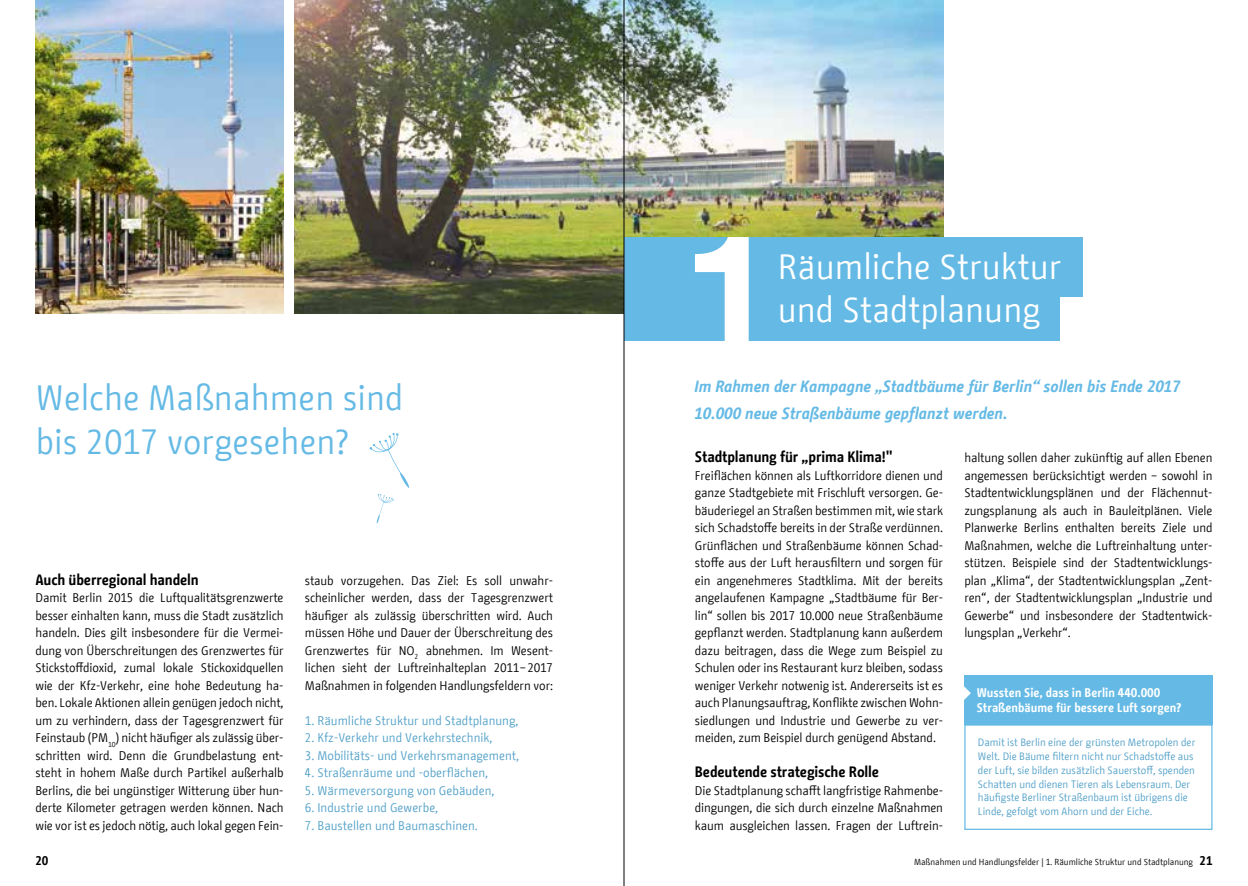
<style>
.page{position:relative;width:1248px;height:886px;background:#fff}
.page>*{position:absolute;margin:0;border:0;box-sizing:border-box;transform-origin:0 0}
.Innen_Headline{font:35px/43.8px "BMF Change";color:#65bae5}
.Innen_Headline-2{font:35px "BMF Change";color:#fff}
._02_03_Innen_Fließte{font:italic 700 16.25px/26.2px "BMF Change";color:#65bae5}
._02_03_Innen_Fließte-2{font:700 15px "BMF Change";letter-spacing:-.01em;color:#000}
._02_03_Innen_Fließte-3{font:12.5px/17.5px "BMF Change";letter-spacing:-.01em;color:#000;text-align:justify}
._02_03_Innen_Fließte-4{font:12.5px "BMF Change";color:#51a0c8}
._02_07_Innen_Bildunt{font:700 12.5px "BMF Change";color:#fff}
.t1{font:700 12.5px "BMF Change";color:#000}
.Copy_Box{font:10.62px/13.8px "BMF Change";letter-spacing:-.005em;color:#51a0c8}
.t2{font:8.75px "BMF Change";color:#000}
</style>
<div class="page">
<img style="left:294px;top:0;width:649px;height:314px">
<img style="left:35px;top:0;width:248px;height:314px">
<div style="left:964px;top:724px;width:248px;height:106px;border:1px solid #65bae5"></div>
<div style="left:964px;top:675px;width:248px;height:49px;background:#65bae5"></div>
<svg style="left:964px;top:686px;width:6px;height:14px"></svg>
<div style="left:624px;top:237px;width:458px;height:59px;background:#65bae5"></div>
<div style="left:624px;top:284px;width:435px;height:56px;background:#65bae5"></div>
<svg style="left:695px;top:237px;width:53px;height:104px"></svg>
<svg style="left:369px;top:433px;width:40px;height:55px"></svg>
<svg style="left:376px;top:515px;width:4px;height:9px"></svg>
<svg style="left:379px;top:502px;width:5px;height:15px"></svg>
<svg style="left:377px;top:494px;width:17px;height:9px"></svg>
<hr style="left:623px;top:0;width:1px;height:886px;background:#000">
<p class="Innen_Headline" style="left:36px;top:376px;width:369px">Welche Maßnahmen sind bis 2017 vorgesehen?</p>
<p class="_02_03_Innen_Fließte-2" style="left:35px;top:569px;width:165px">Auch überregional handeln</p>
<p class="_02_03_Innen_Fließte-3" style="left:35px;top:589px;width:250px">Damit Berlin 2015 die Luftqualitätsgrenzwerte besser einhalten kann, muss die Stadt zusätzlich handeln. Dies gilt insbesondere für die Vermei&shy;dung von Überschreitungen des Grenzwertes für Stickstoffdioxid, zumal lokale Stickoxidquellen wie der Kfz-Verkehr, eine hohe Bedeutung ha&shy;ben. Lokale Aktionen allein genügen jedoch nicht, um zu verhindern, dass der Tagesgrenzwert für Feinstaub (PM<sub>10</sub>) nicht häufiger als zulässig über&shy;schritten wird. Denn die Grundbelastung ent&shy;steht in hohem Maße durch Partikel außerhalb Berlins, die bei ungünstiger Witterung über hun&shy;derte Kilometer getragen werden können. Nach wie vor ist es jedoch nötig, auch lokal gegen Fein-</p>
<p class="_02_03_Innen_Fließte-3" style="left:305px;top:572px;width:250px">staub vorzugehen. Das Ziel: Es soll unwahr&shy;scheinlicher werden, dass der Tagesgrenzwert häufiger als zulässig überschritten wird. Auch müssen Höhe und Dauer der Überschreitung des Grenzwertes für NO<sub>2</sub> abnehmen. Im Wesent&shy;lichen sieht der Luftreinhalteplan 2011–2017<br>Maßnahmen in folgenden Handlungsfeldern vor:</p>
<p class="_02_03_Innen_Fließte-4" style="left:305px;top:712px;width:215px">1. Räumliche Struktur und Stadtplanung,</p>
<p class="_02_03_Innen_Fließte-4" style="left:305px;top:729px;width:189px">2. Kfz-Verkehr und Verkehrstechnik,</p>
<p class="_02_03_Innen_Fließte-4" style="left:305px;top:747px;width:216px">3. Mobilitäts- und Verkehrsmanagement,</p>
<p class="_02_03_Innen_Fließte-4" style="left:305px;top:764px;width:185px">4. Straßenräume und -oberflächen,</p>
<p class="_02_03_Innen_Fließte-4" style="left:305px;top:782px;width:191px">5. Wärmeversorgung von Gebäuden,</p>
<p class="_02_03_Innen_Fließte-4" style="left:305px;top:799px;width:135px">6. Industrie und Gewerbe,</p>
<p class="_02_03_Innen_Fließte-4" style="left:305px;top:817px;width:175px">7. Baustellen und Baumaschinen.</p>
<p class="Innen_Headline-2" style="left:777px;top:241px;width:285px">Räumliche Struktur</p>
<p class="Innen_Headline-2" style="left:777px;top:285px;width:264px">und Stadtplanung</p>
<p class="_02_03_Innen_Fließte" style="left:694px;top:374px;width:488px">Im Rahmen der Kampagne „Stadtbäume für Berlin“ sollen bis Ende 2017<br>10.000 neue Straßenbäume gepflanzt werden.</p>
<p class="_02_03_Innen_Fließte-2" style="left:694px;top:446px;width:199px">Stadtplanung für „prima Klima!"</p>
<p class="_02_03_Innen_Fließte-3" style="left:694px;top:467px;width:250px">Freiflächen können als Luftkorridore dienen und ganze Stadtgebiete mit Frischluft versorgen. Ge&shy;bäuderiegel an Straßen bestimmen mit, wie stark sich Schadstoffe bereits in der Straße verdünnen.<br>Grünflächen und Straßenbäume können Schad&shy;stoffe aus der Luft herausfiltern und sorgen für ein angenehmeres Stadtklima. Mit der bereits angelaufenen Kampagne „Stadtbäume für Ber&shy;lin“ sollen bis 2017 10.000 neue Straßenbäume gepflanzt werden. Stadtplanung kann außerdem dazu beitragen, dass die Wege zum Beispiel zu Schulen oder ins Restaurant kurz bleiben, sodass weniger Verkehr notwenig ist. Andererseits ist es auch Planungsauftrag, Konflikte zwischen Wohn&shy;siedlungen und Industrie und Gewerbe zu ver&shy;meiden, zum Beispiel durch genügend Abstand.</p>
<p class="_02_03_Innen_Fließte-2" style="left:694px;top:761px;width:186px">Bedeutende strategische Rolle</p>
<p class="_02_03_Innen_Fließte-3" style="left:694px;top:782px;width:250px">Die Stadtplanung schafft langfristige Rahmenbe&shy;dingungen, die sich durch einzelne Maßnahmen kaum ausgleichen lassen. Fragen der Luftrein-</p>
<p class="_02_03_Innen_Fließte-3" style="left:964px;top:449px;width:250px">haltung sollen daher zukünftig auf allen Ebenen angemessen berücksichtigt werden – sowohl in Stadtentwicklungsplänen und der Flächennut&shy;zungsplanung als auch in Bauleitplänen. Viele Planwerke Berlins enthalten bereits Ziele und Maßnahmen, welche die Luftreinhaltung unter&shy;stützen. Beispiele sind der Stadtentwicklungs&shy;plan „Klima“, der Stadtentwicklungsplan „Zent&shy;ren“, der Stadtentwicklungsplan „Industrie und Gewerbe“ und insbesondere der Stadtentwick&shy;lungsplan „Verkehr“.</p>
<p class="_02_07_Innen_Bildunt" style="left:976px;top:684px;width:185px">Wussten Sie, dass in Berlin 440.000</p>
<p class="_02_07_Innen_Bildunt" style="left:976px;top:699px;width:206px">Straßenbäume für bessere Luft sorgen?</p>
<p class="Copy_Box" style="left:977px;top:736px;width:219px">Damit ist Berlin eine der grünsten Metropolen der Welt. Die Bäume filtern nicht nur Schadstoffe aus der Luft, sie bilden zusätzlich Sauerstoff, spenden Schatten und dienen Tieren als Lebensraum. Der häufigste Berliner Straßenbaum ist übrigens die Linde, gefolgt vom Ahorn und der Eiche.</p>
<p class="t1" style="left:35px;top:851px;width:15px">20</p>
<p class="t1" style="left:1199px;top:851px;width:15px">21</p>
<p class="t2" style="left:913px;top:856px;width:280px">Maßnahmen und Handlungsfelder | 1. Räumliche Struktur und Stadtplanung</p>
</div>
